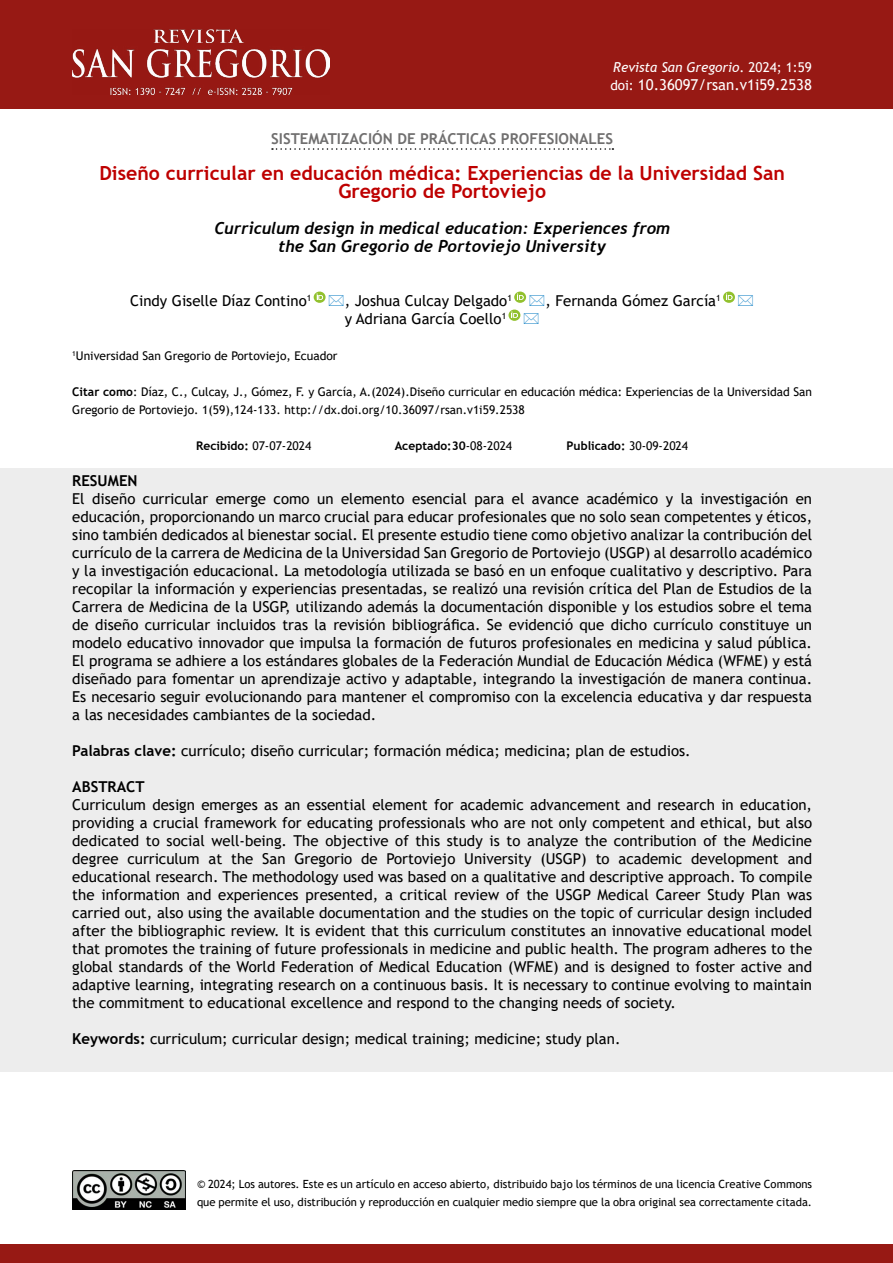
<style>
.page{position:relative;width:893px;height:1263px;background:#fff}
.page>*{position:absolute;margin:0;border:0;box-sizing:border-box;transform-origin:0 0}
.t1{font:700 19.5px/18px "Trebuchet MS";color:#be0000;text-align:center}
.t2{font:italic 700 16.5px/18px "Trebuchet";color:#000;text-align:center}
.t3{font:15px/18px "Trebuchet MS";color:#000;text-align:justify}
.t4{font:700 15px "Trebuchet MS";color:#706f6f}
.t5{font:15px "Trebuchet MS";color:#fff}
.t6{font:700 15px "Trebuchet MS";color:#000}
.t7{font:italic 13.5px "Trebuchet MS";color:#fff}
.t8{font:12px/18px "Trebuchet MS";color:#000}
.t9{font:700 12px "Trebuchet MS";color:#000}
.t10{font:11.25px/18px "Trebuchet MS";color:#000}
.s1{font-style:normal}
.s2{font-size:13.5px}
.s3{font-weight:700}
.s4{font-weight:400}
</style>
<div class="page">
<div style="left:0;top:1245px;width:893px;height:18px;background:#971914"></div>
<div style="left:0;top:0;width:893px;height:108px;background:#971914"></div>
<svg style="left:272px;top:148px;width:341px;height:2px"></svg>
<div style="left:0;top:468px;width:893px;height:603px;background:#ededed"></div>
<img style="left:72px;top:29px;width:257px;height:65px">
<img style="left:72px;top:1170px;width:114px;height:40px">
<svg style="left:314px;top:292px;width:12px;height:11px"></svg>
<svg style="left:723px;top:292px;width:12px;height:11px"></svg>
<svg style="left:508px;top:292px;width:19px;height:29px"></svg>
<p class="t7" style="left:613px;top:59px;width:200px">Revista San Gregorio<span class="s1">. 2024; 1:59</span></p>
<p class="t5" style="left:610px;top:75px;width:203px"><span class="s2">doi:</span> 10.36097/rsan.v1i59.2538</p>
<p class="t4" style="left:271px;top:129px;width:343px">SISTEMATIZACIÓN DE PRÁCTICAS PROFESIONALES</p>
<h1 class="t1" style="left:99px;top:164px;width:687px">Diseño curricular en educación médica: Experiencias de la Universidad San<br>Gregorio de Portoviejo</h1>
<p class="t2" style="left:214px;top:219px;width:457px">Curriculum design in medical education: Experiences from the San Gregorio de Portoviejo University</p>
<p class="t3" style="left:130px;top:292px;width:183px">Cindy Giselle Díaz Contino<sup>1</sup></p>
<p class="t3" style="left:345px;top:292px;width:169px">, Joshua Culcay Delgado<sup>1</sup></p>
<p class="t3" style="left:545px;top:292px;width:177px">, Fernanda Gómez García<sup>1</sup></p>
<p class="t3" style="left:345px;top:310px;width:163px">y Adriana García Coello<sup>1</sup></p>
<p class="t8" style="left:72px;top:347px;width:267px"><sup>1</sup>Universidad San Gregorio de Portoviejo, Ecuador</p>
<p class="t8" style="left:72px;top:383px;width:741px"><span class="s3">Citar como</span>: Díaz, C., Culcay, J., Gómez, F. y García, A.(2024).Diseño curricular en educación médica: Experiencias de la Universidad San<br>Gregorio de Portoviejo. 1(59),124-133. http://dx.doi.org/10.36097/rsan.v1i59.2538</p>
<p class="t8" style="left:196px;top:437px;width:117px"><span class="s3">Recibido:</span> 07-07-2024</p>
<p class="t9" style="left:395px;top:438px;width:119px">Aceptado:30<span class="s4">-08-2024</span></p>
<p class="t9" style="left:567px;top:438px;width:123px">Publicado: <span class="s4">30-09-2024</span></p>
<p class="t6" style="left:72px;top:471px;width:67px">RESUMEN</p>
<p class="t3" style="left:72px;top:490px;width:741px">El diseño curricular emerge como un elemento esencial para el avance académico y la investigación en educación, proporcionando un marco crucial para educar profesionales que no solo sean competentes y éticos, sino también dedicados al bienestar social. El presente estudio tiene como objetivo analizar la contribución del currículo de la carrera de Medicina de la Universidad San Gregorio de Portoviejo (USGP) al desarrollo académico y la investigación educacional. La metodología utilizada se basó en un enfoque cualitativo y descriptivo. Para recopilar la información y experiencias presentadas, se realizó una revisión crítica del Plan de Estudios de la Carrera de Medicina de la USGP, utilizando además la documentación disponible y los estudios sobre el tema de diseño curricular incluidos tras la revisión bibliográfica. Se evidenció que dicho currículo constituye un modelo educativo innovador que impulsa la formación de futuros profesionales en medicina y salud pública.<br>El programa se adhiere a los estándares globales de la Federación Mundial de Educación Médica (WFME) y está diseñado para fomentar un aprendizaje activo y adaptable, integrando la investigación de manera continua.<br>Es necesario seguir evolucionando para mantener el compromiso con la excelencia educativa y dar respuesta a las necesidades cambiantes de la sociedad.</p>
<p class="t3" style="left:72px;top:742px;width:620px"><span class="s3">Palabras clave:</span> currículo; diseño curricular; formación médica; medicina; plan de estudios.</p>
<p class="t6" style="left:72px;top:777px;width:74px">ABSTRACT</p>
<p class="t3" style="left:72px;top:796px;width:741px">Curriculum design emerges as an essential element for academic advancement and research in education, providing a crucial framework for educating professionals who are not only competent and ethical, but also dedicated to social well-being. The objective of this study is to analyze the contribution of the Medicine degree curriculum at the San Gregorio de Portoviejo University (USGP) to academic development and educational research. The methodology used was based on a qualitative and descriptive approach. To compile the information and experiences presented, a critical review of the USGP Medical Career Study Plan was carried out, also using the available documentation and the studies on the topic of curricular design included after the bibliographic review. It is evident that this curriculum constitutes an innovative educational model that promotes the training of future professionals in medicine and public health. The program adheres to the global standards of the World Federation of Medical Education (WFME) and is designed to foster active and adaptive learning, integrating research on a continuous basis. It is necessary to continue evolving to maintain the commitment to educational excellence and respond to the changing needs of society.</p>
<p class="t3" style="left:72px;top:1030px;width:550px"><span class="s3">Keywords:</span> curriculum; curricular design; medical training; medicine; study plan.</p>
<p class="t10" style="left:197px;top:1175px;width:617px">© 2024; Los autores. Este es un artículo en acceso abierto, distribuido bajo los términos de una licencia Creative Commons que permite el uso, distribución y reproducción en cualquier medio siempre que la obra original sea correctamente citada.</p>
</div>
